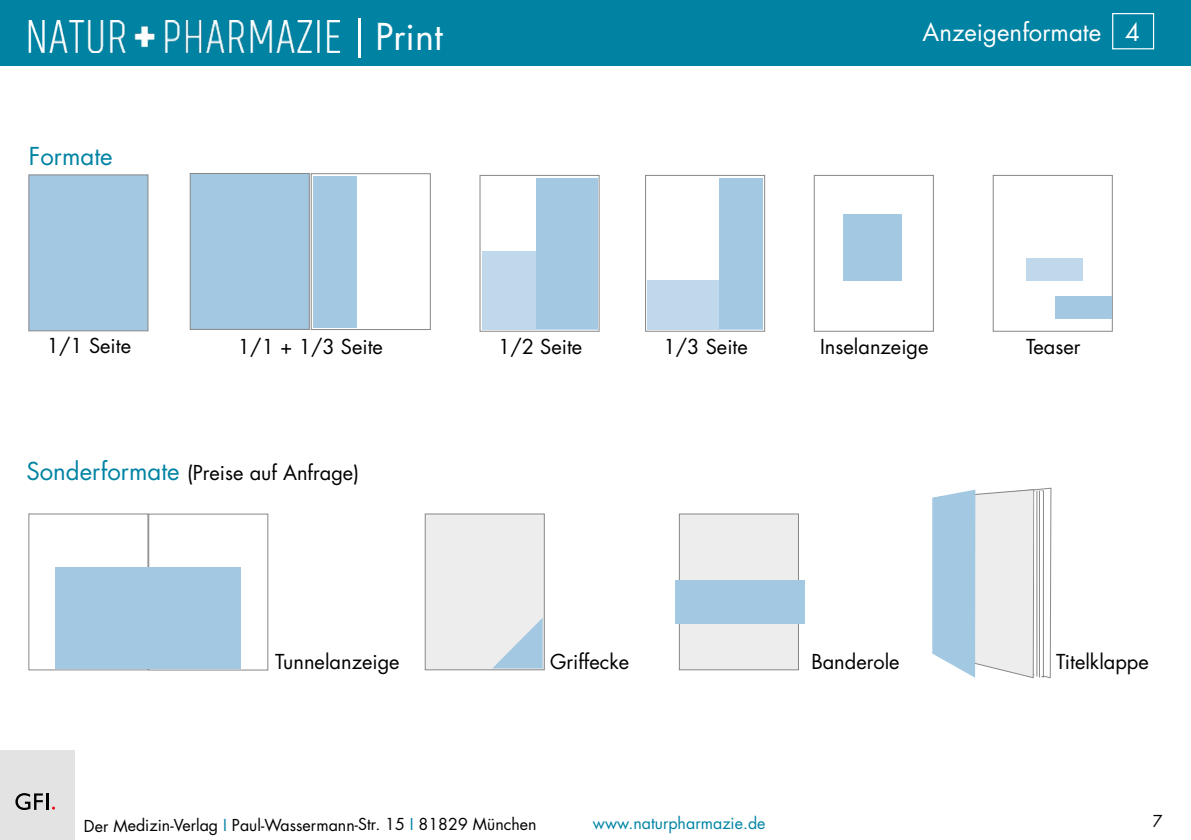
<style>
.page{position:relative;width:1191px;height:840px;background:#fff}
.page>*{position:absolute;margin:0;border:0;box-sizing:border-box;transform-origin:0 0}
.t1{font:36px "Futura Std";color:#fff}
.t2{font:24px "Futura Std";color:#fff}
.t3{font:24px "Futura Std";color:#0083a3}
.t4{font:20px "Futura Std";color:#000}
.t5{font:16px "Futura Std";letter-spacing:-.005em;color:#000}
.t6{font:16px "Futura Std";letter-spacing:-.005em;color:#0083a3}
.s1{font-size:24px;color:#0083a3}
.s2{color:#0083a3}
</style>
<div class="page">
<div style="left:0;top:0;width:1191px;height:66px;background:#0083a3"></div>
<div style="left:1112px;top:13px;width:42px;height:36px;border:1px solid #fff"></div>
<hr style="left:358px;top:18px;width:3px;height:40px;background:#fff">
<div style="left:0;top:749px;width:75px;height:90px;background:#e3e3e3"></div>
<svg style="left:15px;top:793px;width:28px;height:16px"></svg>
<hr style="left:46px;top:792px;width:3px;height:17px;background:#000">
<img style="left:28px;top:21px;width:312px;height:31px">
<div style="left:28px;top:174px;width:120px;height:157px;background:#a3c8e2;border:1px solid #878787"></div>
<div style="left:479px;top:175px;width:120px;height:156px;border:1px solid #878787"></div>
<div style="left:482px;top:251px;width:115px;height:79px;background:#c0d8ec"></div>
<div style="left:536px;top:177px;width:61px;height:151px;background:#a3c8e2"></div>
<div style="left:645px;top:175px;width:120px;height:156px;border:1px solid #878787"></div>
<div style="left:648px;top:280px;width:115px;height:50px;background:#c0d8ec"></div>
<div style="left:720px;top:177px;width:43px;height:151px;background:#a3c8e2"></div>
<div style="left:813px;top:175px;width:121px;height:156px;border:1px solid #878787"></div>
<div style="left:843px;top:214px;width:58px;height:67px;background:#a3c8e2"></div>
<div style="left:992px;top:175px;width:120px;height:156px;border:1px solid #878787"></div>
<div style="left:1054px;top:296px;width:57px;height:22px;background:#a3c8e2"></div>
<div style="left:28px;top:513px;width:120px;height:157px;border:1px solid #878787"></div>
<div style="left:148px;top:513px;width:120px;height:157px;border:1px solid #878787"></div>
<div style="left:55px;top:567px;width:186px;height:101px;background:#a3c8e2"></div>
<div style="left:425px;top:513px;width:120px;height:157px;background:#ededed;border:1px solid #878787"></div>
<svg style="left:493px;top:618px;width:49px;height:50px"></svg>
<div style="left:679px;top:513px;width:120px;height:157px;background:#ededed;border:1px solid #878787"></div>
<div style="left:675px;top:580px;width:129px;height:43px;background:#a3c8e2"></div>
<svg style="left:932px;top:487px;width:120px;height:191px"></svg>
<hr style="left:1039px;top:491px;width:1px;height:186px;background:#878787">
<hr style="left:1036px;top:491px;width:1px;height:185px;background:#878787">
<div style="left:1026px;top:258px;width:57px;height:23px;background:#c0d8ec"></div>
<div style="left:190px;top:173px;width:120px;height:157px;background:#a3c8e2;border:1px solid #878787"></div>
<div style="left:311px;top:173px;width:120px;height:157px;border:1px solid #878787"></div>
<div style="left:313px;top:176px;width:43px;height:151px;background:#a3c8e2"></div>
<p class="t3" style="left:29px;top:140px;width:85px">Formate</p>
<h1 class="t1" style="left:375px;top:13px;width:69px">Print</h1>
<p class="t2" style="left:922px;top:16px;width:219px">Anzeigenformate 4</p>
<p class="t4" style="left:47px;top:333px;width:86px">1/1 Seite</p>
<p class="t4" style="left:238px;top:333px;width:146px">1/1 + 1/3 Seite</p>
<p class="t4" style="left:498px;top:333px;width:86px">1/2 Seite</p>
<p class="t4" style="left:663px;top:333px;width:86px">1/3 Seite</p>
<p class="t4" style="left:820px;top:333px;width:110px">Inselanzeige</p>
<p class="t4" style="left:1026px;top:333px;width:56px">Teaser</p>
<p class="t4" style="left:26px;top:459px;width:334px"><span class="s1">Sonderformate</span> (Preise auf Anfrage)</p>
<p class="t4" style="left:275px;top:648px;width:126px">Tunnelanzeige</p>
<p class="t4" style="left:550px;top:648px;width:80px">Griffecke</p>
<p class="t4" style="left:811px;top:648px;width:90px">Banderole</p>
<p class="t4" style="left:1056px;top:648px;width:94px">Titelklappe</p>
<p class="t5" style="left:84px;top:814px;width:454px">Der Medizin-Verlag <span class="s2">I</span> Paul-Wassermann-Str. 15 <span class="s2">I</span> 81829 München</p>
<p class="t6" style="left:593px;top:812px;width:174px">www.naturpharmazie.de</p>
<p class="t5" style="left:1152px;top:810px;width:11px">7</p>
</div>
